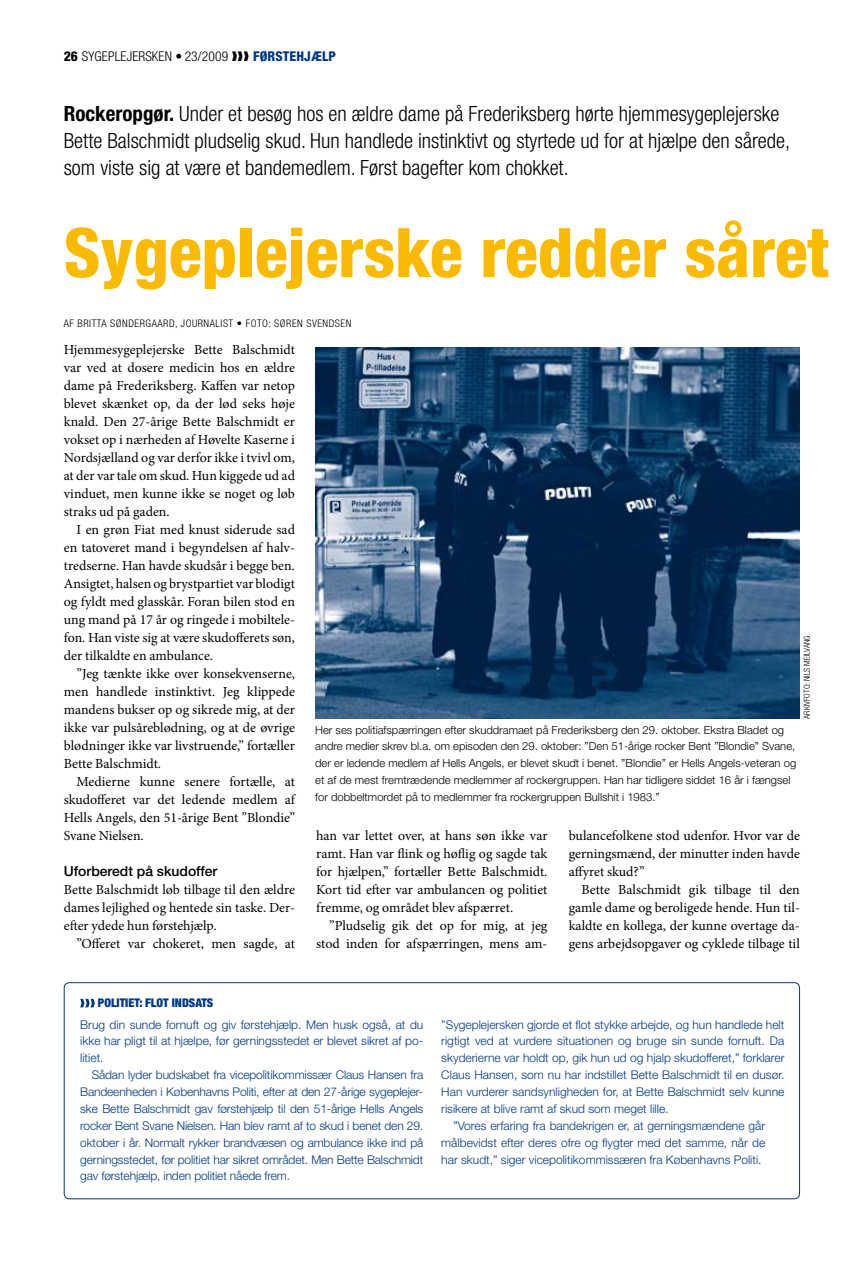
<style>
.page{position:relative;width:851px;height:1263px;background:#fff}
.page>*{position:absolute;margin:0;border:0;box-sizing:border-box;transform-origin:0 0}
.t1{font:800 condensed 68.25px "Helvetica Neue LT Std";color:#faba00}
.t2{font:300 condensed 21px/27px "Helvetica Neue LT Std";color:#000}
.t3{font:13.8px/18px "Minion Pro";color:#000;text-align:justify}
.t4{font:500 13.8px "Helvetica Neue LT Std";color:#000}
.t5{font:300 condensed 13.5px "Helvetica Neue LT Std";letter-spacing:.01em;color:#000}
.t6{font:300 12px/16.8px "Helvetica Neue LT Std";color:#003882;text-align:justify}
.t7{font:900 condensed 12px "Helvetica Neue LT Std";color:#003882}
.t8{font:300 11.25px/16.8px "Helvetica Neue LT Std";color:#000}
.t9{font:300 condensed 10.5px "Helvetica Neue LT Std";letter-spacing:.05em;color:#000}
.t10{font:300 condensed 8.25px "Helvetica Neue LT Std";color:#000}
.s1{font-weight:800}
.s2{font-weight:800;color:#003882}
.s3{font-weight:700}
</style>
<div class="page">
<div style="left:64px;top:982px;width:735px;height:217px;border:1px solid #003882;border-radius:5px"></div>
<img style="left:315px;top:347px;width:484px;height:372px">
<svg style="left:80px;top:999px;width:15px;height:8px"></svg>
<p class="t5" style="left:64px;top:48px;width:273px"><span class="s1">26</span> Sygeplejersken • 23/2009 ❱❱❱ <span class="s2">førstehjælp</span></p>
<p class="t2" style="left:64px;top:100px;width:727px"><span class="s3">Rockeropgør.</span> Under et besøg hos en ældre dame på Frederiksberg hørte hjemmesygeplejerske<br>Bette Balschmidt pludselig skud. Hun handlede instinktivt og styrtede ud for at hjælpe den sårede, som viste sig at være et bandemedlem. Først bagefter kom chokket.</p>
<h1 class="t1" style="left:64px;top:210px;width:766px">Sygeplejerske redder såret</h1>
<p class="t9" style="left:64px;top:317px;width:289px">Af Britta Søndergaard, journalist • Foto: Søren Svendsen</p>
<p class="t3" style="left:64px;top:340px;width:233px">Hjemmesygeplejerske Bette Balschmidt var ved at dosere medicin hos en ældre dame på Frederiksberg. Kaffen var netop blevet skænket op, da der lød seks høje knald. Den 27-årige Bette Balschmidt er vokset op i nærheden af Høvelte Kaserne i Nordsjælland og var derfor ikke i tvivl om, at der var tale om skud. Hun kiggede ud ad vinduet, men kunne ikke se noget og løb straks ud på gaden.</p>
<p class="t3" style="left:64px;top:520px;width:233px;text-indent:13px">I en grøn Fiat med knust siderude sad en tatoveret mand i begyndelsen af halv&shy;tredserne. Han havde skudsår i begge ben.<br>Ansigtet, halsen og brystpartiet var blodigt og fyldt med glasskår. Foran bilen stod en ung mand på 17 år og ringede i mobiltele&shy;fon. Han viste sig at være skudofferets søn, der tilkaldte en ambulance.</p>
<p class="t3" style="left:64px;top:664px;width:233px;text-indent:13px">”Jeg tænkte ikke over konsekvenserne, men handlede instinktivt. Jeg klippede mandens bukser op og sikrede mig, at der ikke var pulsåreblødning, og at de øvrige blødninger ikke var livstruende,” fortæller Bette Balschmidt.</p>
<p class="t3" style="left:64px;top:772px;width:233px;text-indent:13px">Medierne kunne senere fortælle, at skudofferet var det ledende medlem af Hells Angels, den 51-årige Bent ”Blondie” Svane Nielsen.</p>
<p class="t4" style="left:64px;top:863px;width:155px">Uforberedt på skudoffer</p>
<p class="t3" style="left:64px;top:880px;width:233px">Bette Balschmidt løb tilbage til den ældre dames lejlighed og hentede sin taske. Der&shy;efter ydede hun førstehjælp.</p>
<p class="t3" style="left:77px;top:934px;width:220px">”Offeret var chokeret, men sagde, at</p>
<p class="t7" style="left:98px;top:996px;width:117px">POLITIET: FLOT INDSATS</p>
<p class="t8" style="left:315px;top:721px;width:482px">Her ses politiafspærringen efter skuddramaet på Frederiksberg den 29. oktober. Ekstra Bladet og andre medier skrev bl.a. om episoden den 29. oktober: ”Den 51-årige rocker Bent ”Blondie” Svane, der er ledende medlem af Hells Angels, er blevet skudt i benet. ”Blondie” er Hells Angels-veteran og et af de mest fremtrædende medlemmer af rockergruppen. Han har tidligere siddet 16 år i fængsel for dobbeltmordet på to medlemmer fra rockergruppen Bullshit i 1983.”</p>
<p class="t10" style="left:802px;top:719px;width:85px;rotate:-90deg">ArkivFoto: nils meilvang</p>
<p class="t3" style="left:316px;top:826px;width:233px">han var lettet over, at hans søn ikke var ramt. Han var flink og høflig og sagde tak for hjælpen,” fortæller Bette Balschmidt.<br>Kort tid efter var ambulancen og politiet fremme, og området blev afspærret.</p>
<p class="t3" style="left:316px;top:916px;width:233px;text-align:right">”Pludselig gik det op for mig, at jeg stod inden for afspærringen, mens am-</p>
<p class="t3" style="left:568px;top:826px;width:233px">bulancefolkene stod udenfor. Hvor var de gerningsmænd, der minutter inden havde affyret skud?”</p>
<p class="t3" style="left:568px;top:880px;width:233px;text-indent:13px">Bette Balschmidt gik tilbage til den gamle dame og beroligede hende. Hun til&shy;kaldte en kollega, der kunne overtage da&shy;gens arbejdsopgaver og cyklede tilbage til</p>
<p class="t6" style="left:80px;top:1015px;width:344px">Brug din sunde fornuft og giv førstehjælp. Men husk også, at du ikke har pligt til at hjælpe, før gerningsstedet er blevet sikret af po&shy;litiet.</p>
<p class="t6" style="left:80px;top:1066px;width:344px;text-indent:11px">Sådan lyder budskabet fra vicepolitikommissær Claus Hansen fra Bandeenheden i Københavns Politi, efter at den 27-årige sygeplejer&shy;ske Bette Balschmidt gav førstehjælp til den 51-årige Hells Angels rocker Bent Svane Nielsen. Han blev ramt af to skud i benet den 29. oktober i år. Normalt rykker brandvæsen og ambulance ikke ind på gerningsstedet, før politiet har sikret området. Men Bette Balschmidt gav førstehjælp, inden politiet nåede frem.</p>
<p class="t6" style="left:441px;top:1015px;width:344px">”Sygeplejersken gjorde et flot stykke arbejde, og hun handlede helt</p>
<p class="t6" style="left:441px;top:1032px;width:344px">rigtigt ved at vurdere situationen og bruge sin sunde fornuft. Da</p>
<p class="t6" style="left:441px;top:1049px;width:344px">skyderierne var holdt op, gik hun ud og hjalp skudofferet,” forklarer</p>
<p class="t6" style="left:441px;top:1066px;width:344px">Claus Hansen, som nu har indstillet Bette Balschmidt til en dusør.</p>
<p class="t6" style="left:441px;top:1083px;width:344px">Han vurderer sandsynligheden for, at Bette Balschmidt selv kunne</p>
<p class="t6" style="left:441px;top:1100px;width:229px">risikere at blive ramt af skud som meget lille.</p>
<p class="t6" style="left:453px;top:1117px;width:313px">”Vores erfaring fra bandekrigen er, at gerningsmændene går</p>
<p class="t6" style="left:441px;top:1134px;width:325px">målbevidst efter deres ofre og flygter med det samme, når de</p>
<p class="t6" style="left:441px;top:1150px;width:322px">har skudt,” siger vicepolitikommissæren fra Københavns Politi.</p>
</div>
